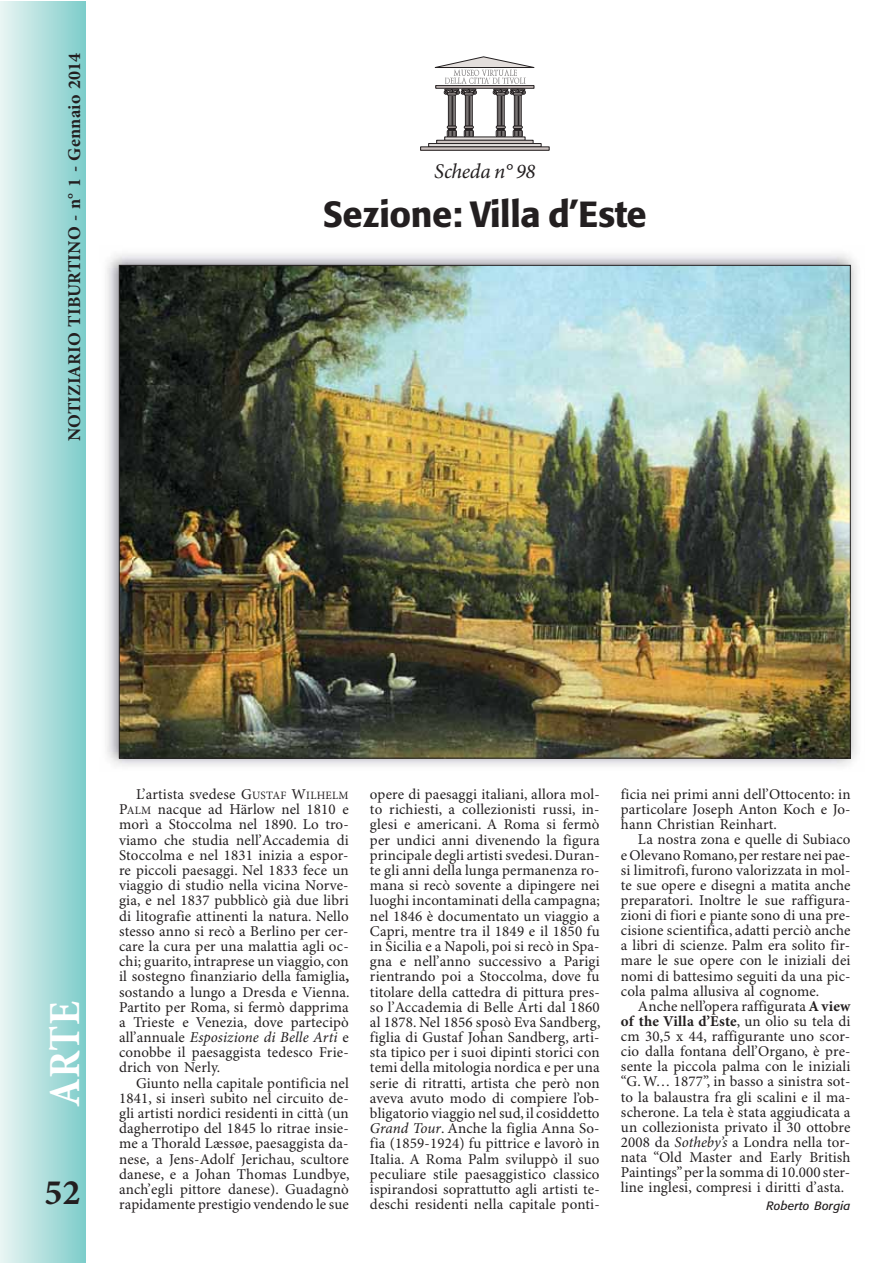
<style>
.page{position:relative;width:893px;height:1263px;background:#fff}
.page>*{position:absolute;margin:0;border:0;box-sizing:border-box;transform-origin:0 0}
.t1{font:700 condensed 45px "Minion Pro";color:#fff}
.t2{font:500 36px "Formata";letter-spacing:-.01em;color:#231f20}
.t3{font:700 36px "Minion Pro";color:#231f20}
.t4{font:italic 21px "Minion Pro";letter-spacing:-.015em;color:#231f20}
.t5{font:700 18px "Minion Pro";letter-spacing:.01em;color:#231f20}
.t6{font:15px/15.1px "Minion Pro";letter-spacing:.01em;color:#231f20;text-align:justify}
.t7{font:italic 12px "Formata";letter-spacing:.01em;color:#231f20}
.s1{font-size:11.25px}
.s2{font-weight:700}
.s3{font-style:italic}
</style>
<div class="page">
<div style="left:0;top:2px;width:85px;height:1261px;background:linear-gradient(to right,#eaf5f3,#7ecdca)"></div>
<div style="left:448px;top:95px;width:7px;height:31px;border:1px solid #231f20"></div>
<div style="left:447px;top:130px;width:9px;height:7px;border:1px solid #231f20"></div>
<hr style="left:450px;top:96px;width:1px;height:30px;background:#231f20">
<hr style="left:451px;top:96px;width:1px;height:30px;background:#231f20">
<hr style="left:452px;top:96px;width:1px;height:30px;background:#231f20">
<hr style="left:454px;top:96px;width:1px;height:30px;background:#231f20">
<svg style="left:447px;top:126px;width:9px;height:10px"></svg>
<div style="left:465px;top:95px;width:7px;height:31px;border:1px solid #231f20"></div>
<div style="left:464px;top:130px;width:9px;height:7px;border:1px solid #231f20"></div>
<hr style="left:467px;top:96px;width:1px;height:30px;background:#231f20">
<hr style="left:468px;top:96px;width:1px;height:30px;background:#231f20">
<hr style="left:469px;top:96px;width:1px;height:30px;background:#231f20">
<hr style="left:471px;top:96px;width:1px;height:30px;background:#231f20">
<svg style="left:464px;top:126px;width:9px;height:10px"></svg>
<div style="left:497px;top:95px;width:7px;height:31px;background:#777372"></div>
<div style="left:497px;top:95px;width:7px;height:31px;border:1px solid #231f20"></div>
<div style="left:496px;top:130px;width:9px;height:7px;border:1px solid #231f20"></div>
<hr style="left:498px;top:96px;width:1px;height:30px;background:#231f20">
<hr style="left:500px;top:96px;width:1px;height:30px;background:#231f20">
<hr style="left:501px;top:96px;width:1px;height:30px;background:#231f20">
<hr style="left:502px;top:96px;width:1px;height:30px;background:#231f20">
<svg style="left:496px;top:126px;width:9px;height:10px"></svg>
<div style="left:514px;top:95px;width:7px;height:31px;background:#777372"></div>
<div style="left:514px;top:95px;width:7px;height:31px;border:1px solid #231f20"></div>
<div style="left:513px;top:130px;width:9px;height:7px;border:1px solid #231f20"></div>
<hr style="left:515px;top:96px;width:1px;height:30px;background:#231f20">
<hr style="left:517px;top:96px;width:1px;height:30px;background:#231f20">
<hr style="left:518px;top:96px;width:1px;height:30px;background:#231f20">
<hr style="left:519px;top:96px;width:1px;height:30px;background:#231f20">
<svg style="left:513px;top:126px;width:9px;height:10px"></svg>
<div style="left:436px;top:140px;width:97px;height:4px;border:1px solid #231f20"></div>
<div style="left:428px;top:143px;width:113px;height:4px;border:1px solid #231f20"></div>
<div style="left:420px;top:147px;width:129px;height:4px;border:1px solid #231f20"></div>
<svg style="left:434px;top:56px;width:101px;height:39px"></svg>
<img style="left:107px;top:254px;width:750px;height:512px">
<img style="left:121px;top:267px;width:727px;height:489px">
<p class="t5" style="left:67px;top:441px;width:390px;rotate:-90deg">NOTIZIARIO TIBURTINO - n° 1 - Gennaio 2014</p>
<h3 class="t4" style="left:434px;top:163px;width:103px">Scheda n° 98</h3>
<h2 class="t2" style="left:323px;top:198px;width:326px">Sezione: Villa d’Este</h2>
<h1 class="t1" style="left:37px;top:1107px;width:107px;rotate:-90deg">ARTE</h1>
<h2 class="t3" style="left:44px;top:1178px;width:37px">52</h2>
<p class="t6" style="left:119px;top:788px;width:232px;text-indent:17px">L’artista svedese G<span class="s1">USTAF</span> W<span class="s1">ILHELM </span>P<span class="s1">ALM</span> nacque ad Härlow nel 1810 e morì a Stoccolma nel 1890. Lo tro&shy;viamo che studia nell’Accademia di Stoccolma e nel 1831 inizia a espor&shy;re piccoli paesaggi. Nel 1833 fece un viaggio di studio nella vicina Norve&shy;gia, e nel 1837 pubblicò già due libri di litografie attinenti la natura. Nello stesso anno si recò a Berlino per cer&shy;care la cura per una malattia agli oc&shy;chi; guarito, intraprese un viaggio, con il sostegno finanziario della famiglia<span class="s2">, </span>sostando a lungo a Dresda e Vienna.<br>Partito per Roma, si fermò dapprima a Trieste e Venezia, dove partecipò all’annuale <span class="s3">Esposizione di Belle Arti</span> e conobbe il paesaggista tedesco Frie&shy;drich von Nerly.</p>
<p class="t6" style="left:119px;top:1077px;width:232px;text-indent:17px">Giunto nella capitale pontificia nel 1841, si inserì subito nel circuito de&shy;gli artisti nordici residenti in città (un dagherrotipo del 1845 lo ritrae insie&shy;me a Thorald Læssøe, paesaggista da&shy;nese, a Jens-Adolf Jerichau, scultore danese, e a Johan Thomas Lundbye, an ch’egli pittore danese). Guadagnò ra pidamente prestigio vendendo le sue</p>
<p class="t6" style="left:370px;top:788px;width:232px">opere di paesaggi italiani, allora mol&shy;to richiesti, a collezionisti russi, in&shy;glesi e americani. A Roma si fermò per undici anni divenendo la figura principale degli artisti svedesi. Du ran&shy;te gli anni della lunga permanenza ro&shy;mana si recò sovente a dipingere nei luoghi incontaminati della campa gna; nel 1846 è documentato un viaggio a Capri, mentre tra il 1849 e il 1850 fu in Sicilia e a Napoli, poi si recò in Spa&shy;gna e nell’anno successivo a Parigi rientrando poi a Stoccolma, dove fu titolare della cattedra di pittura pres&shy;so l’Accademia di Belle Arti dal 1860 al 1878. Nel 1856 sposò Eva Sandberg, figlia di Gustaf Johan Sandberg, arti&shy;sta tipico per i suoi dipinti storici con temi della mitologia nordica e per una serie di ritratti, artista che però non aveva avuto modo di compiere l’ob&shy;bli gatorio viaggio nel sud, il cosiddetto <span class="s3">Grand Tour</span>. Anche la figlia Anna So&shy;fia (1859-1924) fu pittrice e lavorò in Italia. A Roma Palm sviluppò il suo peculiare stile paesaggistico classico ispirandosi soprattutto agli artisti te&shy;deschi residenti nella capitale ponti-</p>
<p class="t6" style="left:621px;top:788px;width:231px">ficia nei primi anni dell’Ottocento: in particolare Joseph Anton Koch e Jo&shy;hann Christian Reinhart.</p>
<p class="t6" style="left:621px;top:833px;width:231px;text-indent:17px">La nostra zona e quelle di Subiaco e Olevano Romano, per restare nei pae&shy;si limitrofi, furono valorizzata in mol&shy;te sue opere e disegni a matita anche preparatori. Inoltre le sue raffigura&shy;zioni di fiori e piante sono di una pre&shy;cisione scientifica, adatti perciò anche a libri di scienze. Palm era solito fir&shy;mare le sue opere con le iniziali dei nomi di battesimo seguiti da una pic&shy;cola palma allusiva al cognome.</p>
<p class="t6" style="left:621px;top:1000px;width:231px;text-indent:17px">Anche nell’opera raffigurata <span class="s2">A view of the Villa d’Este</span>, un olio su tela di cm 30,5 x 44, raffigurante uno scor&shy;cio dalla fontana dell’Organo, è pre&shy;sente la piccola palma con le iniziali “G. W… 1877”, in basso a sinistra sot&shy;to la balaustra fra gli scalini e il ma&shy;scherone. La tela è stata aggiudicata a un collezionista privato il 30 ottobre 2008 da <span class="s3">Sotheby’s</span> a Londra nella tor&shy;nata “Old Master and Early British Paintings” per la somma di 10.000 ster&shy;line inglesi, compresi i diritti d’asta.</p>
<p class="t7" style="left:766px;top:1201px;width:86px">Roberto Borgia</p>
</div>
